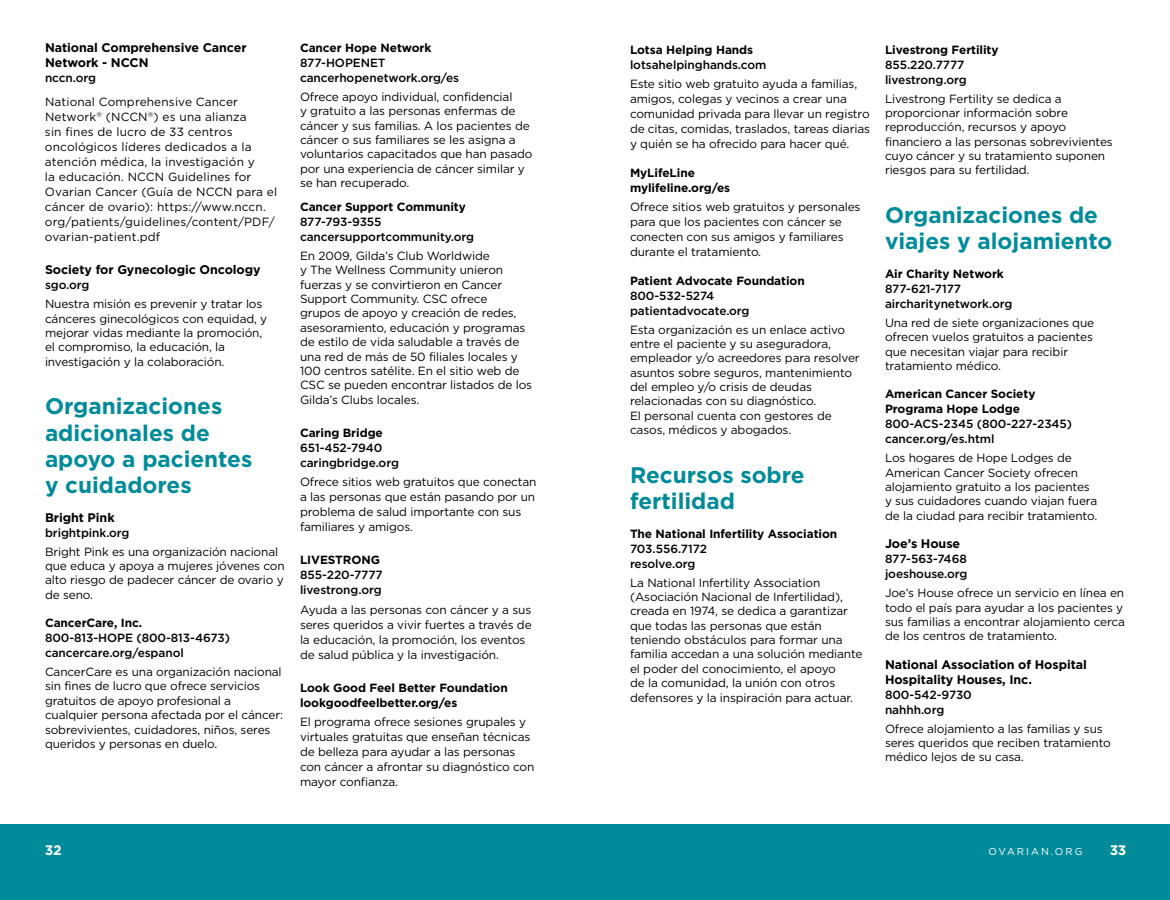
<style>
.page{position:relative;width:1170px;height:900px;background:#fff}
.page>*{position:absolute;margin:0;border:0;box-sizing:border-box;transform-origin:0 0}
.t1{font:700 22.5px/26.2px "Gotham";color:#008b9a}
.t2{font:700 13.75px "Gotham";color:#fff}
.t3{font:700 12.5px/15px "Gotham";letter-spacing:-.005em;color:#000}
.t4{font:11.88px/14.4px "Gotham";letter-spacing:-.01em;color:#000}
.t5{font:500 11.88px/15px "Gotham";letter-spacing:-.005em;color:#000}
.t6{font:700 11.88px/15px "Gotham";letter-spacing:-.005em;color:#000}
.t7{font:11.88px/15px "Gotham";letter-spacing:.01em;color:#000}
.t8{font:10px "Gotham";letter-spacing:.2em;color:#fff}
</style>
<div class="page">
<div style="left:0;top:825px;width:585px;height:75px;background:#008b9a"></div>
<div style="left:585px;top:825px;width:585px;height:75px;background:#008b9a"></div>
<p class="t3" style="left:45px;top:40px;width:203px">National Comprehensive Cancer<br>Network - NCCN</p>
<p class="t5" style="left:45px;top:70px;width:53px">nccn.org</p>
<p class="t7" style="left:45px;top:94px;width:234px">National Comprehensive Cancer Network<sup>®</sup> (NCCN<sup>®</sup>) es una alianza<br>sin fines de lucro de 33 centros oncológicos líderes dedicados a la atención médica, la investigación y<br>la educación. NCCN Guidelines for Ovarian Cancer (Guía de NCCN para el cáncer de ovario): https://www.nccn. org/patients/guidelines/content/PDF/ ovarian-patient.pdf</p>
<p class="t3" style="left:45px;top:262px;width:217px">Society for Gynecologic Oncology</p>
<p class="t5" style="left:45px;top:277px;width:46px">sgo.org</p>
<p class="t4" style="left:45px;top:297px;width:224px">Nuestra misión es prevenir y tratar los cánceres ginecológicos con equidad, y mejorar vidas mediante la promoción, el compromiso, la educación, la investigación y la colaboración.</p>
<h1 class="t1" style="left:45px;top:393px;width:209px">Organizaciones adicionales de apoyo a pacientes y cuidadores</h1>
<p class="t3" style="left:45px;top:509px;width:71px">Bright Pink</p>
<p class="t5" style="left:45px;top:525px;width:86px">brightpink.org</p>
<p class="t4" style="left:45px;top:544px;width:241px">Bright Pink es una organización nacional que educa y apoya a mujeres jóvenes con alto riesgo de padecer cáncer de ovario y de seno.</p>
<p class="t6" style="left:45px;top:615px;width:99px">CancerCare, Inc.</p>
<p class="t5" style="left:45px;top:630px;width:186px">800-813-HOPE (800-813-4673) cancercare.org/espanol</p>
<p class="t4" style="left:45px;top:664px;width:240px">CancerCare es una organización nacional sin fines de lucro que ofrece servicios gratuitos de apoyo profesional a cualquier persona afectada por el cáncer: sobrevivientes, cuidadores, niños, seres queridos y personas en duelo.</p>
<p class="t6" style="left:300px;top:40px;width:133px">Cancer Hope Network</p>
<p class="t5" style="left:300px;top:55px;width:161px">877-HOPENET cancerhopenetwork.org/es</p>
<p class="t4" style="left:300px;top:89px;width:234px">Ofrece apoyo individual, confidencial<br>y gratuito a las personas enfermas de cáncer y sus familias. A los pacientes de cáncer o sus familiares se les asigna a voluntarios capacitados que han pasado por una experiencia de cáncer similar y se han recuperado.</p>
<p class="t6" style="left:300px;top:199px;width:167px">Cancer Support Community</p>
<p class="t5" style="left:300px;top:214px;width:176px">877-793-9355 cancersupportcommunity.org</p>
<p class="t4" style="left:300px;top:248px;width:234px">En 2009, Gilda’s Club Worldwide<br>y The Wellness Community unieron fuerzas y se convirtieron en Cancer Support Community. CSC ofrece<br>grupos de apoyo y creación de redes, asesoramiento, educación y programas de estilo de vida saludable a través de una red de más de 50 filiales locales y 100 centros satélite. En el sitio web de CSC se pueden encontrar listados de los Gilda’s Clubs locales.</p>
<p class="t6" style="left:300px;top:425px;width:84px">Caring Bridge</p>
<p class="t5" style="left:300px;top:440px;width:100px">651-452-7940 caringbridge.org</p>
<p class="t4" style="left:300px;top:474px;width:238px;line-height:15px">Ofrece sitios web gratuitos que conectan a las personas que están pasando por un problema de salud importante con sus familiares y amigos.</p>
<p class="t6" style="left:300px;top:552px;width:82px">LIVESTRONG</p>
<p class="t5" style="left:300px;top:567px;width:84px">855-220-7777 livestrong.org</p>
<p class="t4" style="left:300px;top:602px;width:233px;line-height:15px">Ayuda a las personas con cáncer y a sus seres queridos a vivir fuertes a través de la educación, la promoción, los eventos de salud pública y la investigación.</p>
<p class="t6" style="left:300px;top:680px;width:209px">Look Good Feel Better Foundation lookgoodfeelbetter.org/es</p>
<p class="t4" style="left:300px;top:714px;width:236px;line-height:15px">El programa ofrece sesiones grupales y virtuales gratuitas que enseñan técnicas de belleza para ayudar a las personas con cáncer a afrontar su diagnóstico con mayor confianza.</p>
<p class="t6" style="left:630px;top:42px;width:125px">Lotsa Helping Hands</p>
<p class="t5" style="left:630px;top:57px;width:138px">lotsahelpinghands.com</p>
<p class="t4" style="left:630px;top:76px;width:241px;line-height:15px">Este sitio web gratuito ayuda a familias, amigos, colegas y vecinos a crear una comunidad privada para llevar un registro de citas, comidas, traslados, tareas diarias y quién se ha ofrecido para hacer qué.</p>
<p class="t6" style="left:630px;top:165px;width:102px">MyLifeLine mylifeline.org/es</p>
<p class="t4" style="left:630px;top:199px;width:232px;line-height:15px">Ofrece sitios web gratuitos y personales para que los pacientes con cáncer se conecten con sus amigos y familiares durante el tratamiento.</p>
<p class="t6" style="left:630px;top:273px;width:176px">Patient Advocate Foundation</p>
<p class="t5" style="left:630px;top:288px;width:121px">800-532-5274 patientadvocate.org</p>
<p class="t4" style="left:630px;top:322px;width:231px">Esta organización es un enlace activo entre el paciente y su aseguradora, empleador y/o acreedores para resolver asuntos sobre seguros, mantenimiento del empleo y/o crisis de deudas relacionadas con su diagnóstico.<br>El personal cuenta con gestores de casos, médicos y abogados.</p>
<h1 class="t1" style="left:630px;top:461px;width:176px">Recursos sobre fertilidad</h1>
<p class="t6" style="left:630px;top:526px;width:209px">The National Infertility Association</p>
<p class="t5" style="left:630px;top:541px;width:79px">703.556.7172 resolve.org</p>
<p class="t4" style="left:630px;top:575px;width:234px">La National Infertility Association (Asociación Nacional de Infertilidad), creada en 1974, se dedica a garantizar que todas las personas que están teniendo obstáculos para formar una familia accedan a una solución mediante el poder del conocimiento, el apoyo<br>de la comunidad, la unión con otros defensores y la inspiración para actuar.</p>
<p class="t6" style="left:885px;top:42px;width:115px">Livestrong Fertility</p>
<p class="t5" style="left:885px;top:57px;width:83px">855.220.7777 livestrong.org</p>
<p class="t4" style="left:885px;top:91px;width:229px">Livestrong Fertility se dedica a proporcionar información sobre reproducción, recursos y apoyo financiero a las personas sobrevivientes cuyo cáncer y su tratamiento suponen riesgos para su fertilidad.</p>
<h1 class="t1" style="left:885px;top:202px;width:229px">Organizaciones de viajes y alojamiento</h1>
<p class="t6" style="left:885px;top:266px;width:120px">Air Charity Network</p>
<p class="t5" style="left:885px;top:281px;width:129px">877-621-7177 aircharitynetwork.org</p>
<p class="t4" style="left:885px;top:315px;width:211px">Una red de siete organizaciones que ofrecen vuelos gratuitos a pacientes que necesitan viajar para recibir tratamiento médico.</p>
<p class="t6" style="left:885px;top:386px;width:152px">American Cancer Society<br>Programa Hope Lodge</p>
<p class="t5" style="left:885px;top:416px;width:189px">800-ACS-2345 (800-227-2345) cancer.org/es.html</p>
<p class="t4" style="left:885px;top:451px;width:214px">Los hogares de Hope Lodges de American Cancer Society ofrecen alojamiento gratuito a los pacientes y sus cuidadores cuando viajan fuera de la ciudad para recibir tratamiento.</p>
<p class="t3" style="left:885px;top:536px;width:77px">Joe’s House</p>
<p class="t5" style="left:885px;top:551px;width:84px">877-563-7468 joeshouse.org</p>
<p class="t4" style="left:885px;top:586px;width:241px">Joe’s House ofrece un servicio en línea en todo el país para ayudar a los pacientes y sus familias a encontrar alojamiento cerca de los centros de tratamiento.</p>
<p class="t3" style="left:885px;top:657px;width:203px">National Association of Hospital<br>Hospitality Houses, Inc.</p>
<p class="t5" style="left:885px;top:687px;width:88px">800-542-9730 nahhh.org</p>
<p class="t4" style="left:885px;top:721px;width:227px">Ofrece alojamiento a las familias y sus seres queridos que reciben tratamiento médico lejos de su casa.</p>
<p class="t2" style="left:45px;top:842px;width:18px">32</p>
<p class="t8" style="left:988px;top:846px;width:96px">OVARIAN.ORG</p>
<p class="t2" style="left:1110px;top:842px;width:18px">33</p>
</div>
